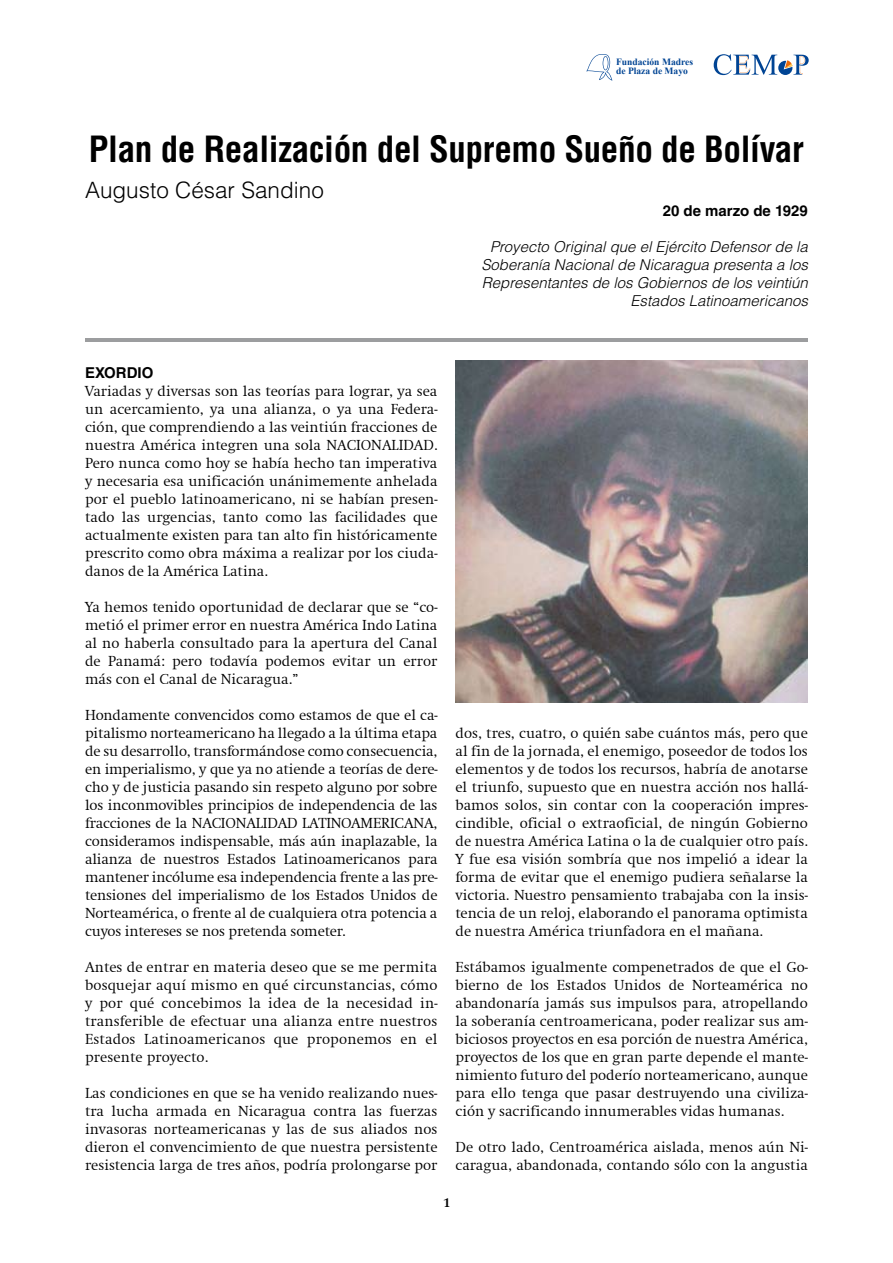
<style>
.page{position:relative;width:893px;height:1263px;background:#fff}
.page>*{position:absolute;margin:0;border:0;box-sizing:border-box;transform-origin:0 0}
.t1{font:700 condensed 35.25px "Helvetica LT Std";letter-spacing:-.01em;color:#000}
.t2{font:300 22.5px "Helvetica LT Std";color:#000}
.t3{font:300 15px/18px "Swift";color:#000;text-align:justify}
.t4{font:italic 300 15px/18px "Helvetica LT Std";color:#000;text-align:right}
.t5{font:700 15px "Helvetica LT Std";color:#000}
.t6{font:700 13.5px "Swift";color:#000}
.t7{font:700 9.6px/9px "Times New Roman";color:#004494}
</style>
<div class="page">
<svg style="left:714px;top:54px;width:95px;height:21px"></svg>
<svg style="left:586px;top:54px;width:26px;height:27px"></svg>
<hr style="left:85px;top:339px;width:723px;height:3px;background:#9c9d9f">
<img style="left:455px;top:360px;width:353px;height:342px">
<p class="t7" style="left:616px;top:57px;width:79px">Fundación Madres de Plaza de Mayo</p>
<h1 class="t1" style="left:89px;top:127px;width:716px">Plan de Realización del Supremo Sueño de Bolívar</h1>
<h2 class="t2" style="left:85px;top:176px;width:240px">Augusto César Sandino</h2>
<p class="t5" style="left:663px;top:202px;width:147px">20 de marzo de 1929</p>
<p class="t4" style="left:481px;top:238px;width:328px">Proyecto Original que el Ejército Defensor de la Soberanía Nacional de Nicaragua presenta a los Representantes de los Gobiernos de los veintiún Estados Latinoamericanos</p>
<p class="t5" style="left:85px;top:364px;width:70px">EXORDIO</p>
<p class="t3" style="left:85px;top:382px;width:354px">Variadas y diversas son las teorías para lograr, ya sea un acercamiento, ya una alianza, o ya una Federa&shy;ción, que comprendiendo a las veintiún fracciones de nuestra América integren una sola NACIONALIDAD.<br>Pero nunca como hoy se había hecho tan imperativa y necesaria esa unificación unánimemente anhelada por el pueblo latinoamericano, ni se habían presen&shy;tado las urgencias, tanto como las facilidades que actualmente existen para tan alto fin históricamente prescrito como obra máxima a realizar por los ciuda&shy;danos de la América Latina.</p>
<p class="t3" style="left:85px;top:598px;width:354px">Ya hemos tenido oportunidad de declarar que se “co&shy;metió el primer error en nuestra América Indo Latina al no haberla consultado para la apertura del Canal de Panamá: pero todavía podemos evitar un error más con el Canal de Nicaragua.”</p>
<p class="t3" style="left:85px;top:706px;width:354px">Hondamente convencidos como estamos de que el ca&shy;pitalismo norteamericano ha llegado a la última etapa de su desarrollo, transformándose como consecuencia, en imperialismo, y que ya no atiende a teorías de dere&shy;cho y de justicia pasando sin respeto alguno por sobre los inconmovibles principios de independencia de las fracciones de la NACIONALIDAD LATINOAMERICANA, consideramos indispensable, más aún inaplazable, la alianza de nuestros Estados Latinoamericanos para mantener incólume esa independencia frente a las pre&shy;tensiones del imperialismo de los Estados Unidos de Norteamérica, o frente al de cualquiera otra potencia a cuyos intereses se nos pretenda someter.</p>
<p class="t3" style="left:85px;top:958px;width:354px">Antes de entrar en materia deseo que se me permita bosquejar aquí mismo en qué circunstancias, cómo y por qué concebimos la idea de la necesidad in&shy;transferible de efectuar una alianza entre nuestros Estados Latinoamericanos que proponemos en el presente proyecto.</p>
<p class="t3" style="left:85px;top:1084px;width:354px">Las condiciones en que se ha venido realizando nues&shy;tra lucha armada en Nicaragua contra las fuerzas invasoras norteamericanas y las de sus aliados nos dieron el convencimiento de que nuestra persistente resistencia larga de tres años, podría prolongarse por</p>
<p class="t3" style="left:455px;top:724px;width:354px">dos, tres, cuatro, o quién sabe cuántos más, pero que al fin de la jornada, el enemigo, poseedor de todos los elementos y de todos los recursos, habría de anotarse el triunfo, supuesto que en nuestra acción nos hallá&shy;bamos solos, sin contar con la cooperación impres&shy;cindible, oficial o extraoficial, de ningún Gobierno de nuestra América Latina o la de cualquier otro país.<br>Y fue esa visión sombría que nos impelió a idear la forma de evitar que el enemigo pudiera señalarse la victoria. Nuestro pensamiento trabajaba con la insis&shy;tencia de un reloj, elaborando el panorama optimista de nuestra América triunfadora en el mañana.</p>
<p class="t3" style="left:455px;top:958px;width:354px">Estábamos igualmente compenetrados de que el Go&shy;bierno de los Estados Unidos de Norteamérica no abandonaría jamás sus impulsos para, atropellando la soberanía centroamericana, poder realizar sus am&shy;biciosos proyectos en esa porción de nuestra América, proyectos de los que en gran parte depende el mante&shy;nimiento futuro del poderío norteamericano, aunque para ello tenga que pasar destruyendo una civiliza&shy;ción y sacrificando innumerables vidas humanas.</p>
<p class="t3" style="left:455px;top:1138px;width:354px">De otro lado, Centroamérica aislada, menos aún Ni&shy;caragua, abandonada, contando sólo con la angustia</p>
<p class="t6" style="left:444px;top:1195px;width:9px">1</p>
</div>
